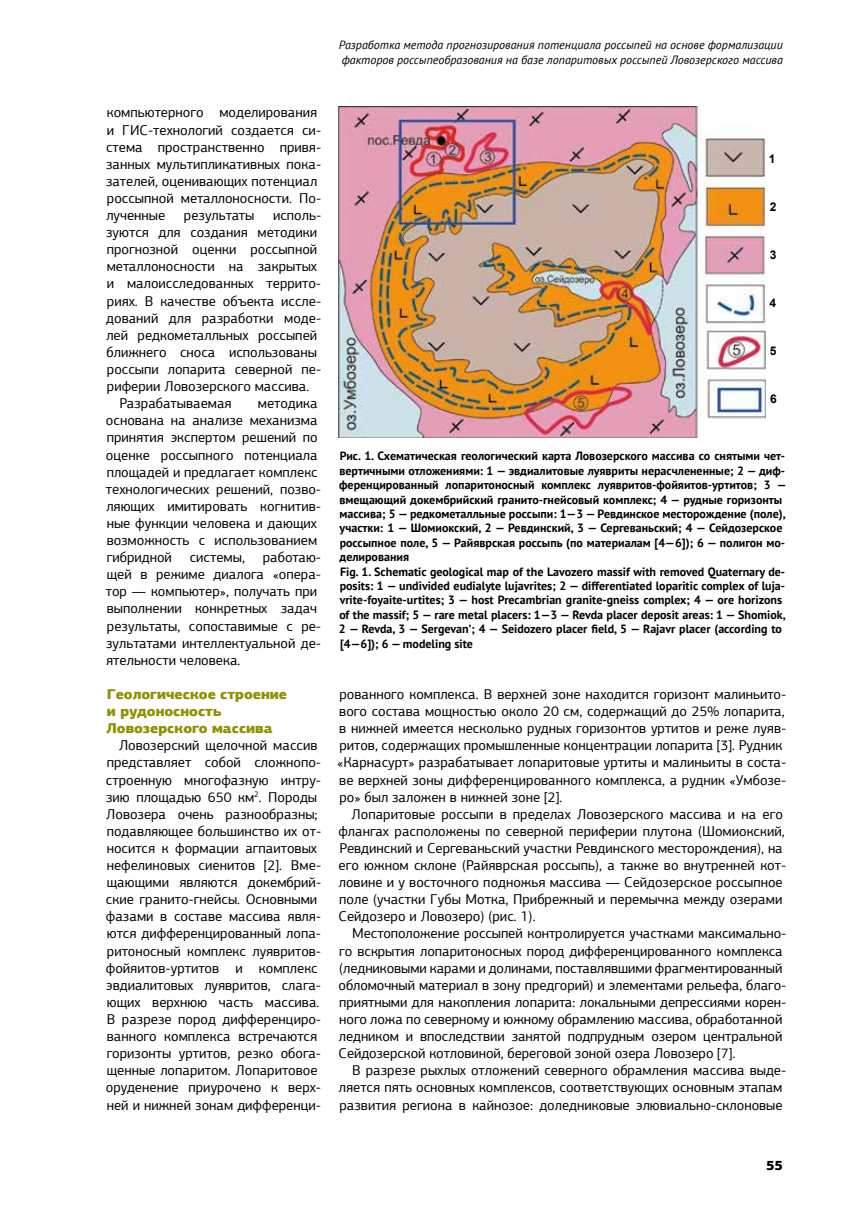
<style>
.page{position:relative;width:868px;height:1208px;background:#fff}
.page>*{position:absolute;margin:0;border:0;box-sizing:border-box;transform-origin:0 0}
.t1{font:14.25px/17.1px "PF Agora Sans Pro";color:#000}
.t2{font:900 14.25px/17.1px "PF Agora Sans Pro";color:#8d9300}
.t3{font:900 13.5px "PF Agora Sans Pro";color:#000}
.t4{font:700 12px/14.4px "PT Sans";color:#000}
.t5{font:italic 12px/14.4px "PT Sans";color:#000}
.t6{font:700 12px "Arial";color:#000}
</style>
<div class="page">
<img style="left:339px;top:106px;width:363px;height:331px">
<img style="left:702px;top:138px;width:63px;height:281px">
<p class="t1" style="left:106px;top:104px;width:217px">компьютерного моделирования и ГИС-технологий создается си&shy;стема пространственно привя&shy;занных мультипликативных пока&shy;зателей, оценивающих потенциал россыпной металлоносности. По&shy;лученные</p>
<p class="t1" style="left:184px;top:207px;width:72px">результаты</p>
<p class="t1" style="left:273px;top:207px;width:50px">исполь-</p>
<p class="t1" style="left:106px;top:224px;width:212px">зуются для создания методики</p>
<p class="t1" style="left:107px;top:241px;width:212px">прогнозной оценки россыпной</p>
<p class="t1" style="left:107px;top:258px;width:212px">металлоносности на закрытых</p>
<p class="t1" style="left:107px;top:275px;width:216px">и малоисследованных террито-</p>
<p class="t1" style="left:107px;top:292px;width:216px">риях. В качестве объекта иссле-</p>
<p class="t1" style="left:106px;top:309px;width:216px">дований для разработки моде-</p>
<p class="t1" style="left:106px;top:326px;width:212px">лей редкометалльных россыпей</p>
<p class="t1" style="left:106px;top:343px;width:212px">ближнего сноса использованы</p>
<p class="t1" style="left:107px;top:360px;width:216px">россыпи лопарита северной пе-</p>
<p class="t1" style="left:107px;top:378px;width:204px">риферии Ловозерского массива.</p>
<p class="t1" style="left:119px;top:395px;width:114px">Разрабатываемая</p>
<p class="t1" style="left:106px;top:395px;width:217px;text-indent:152px">методика основана на анализе механизма принятия экспертом решений по оценке россыпного потенциала площадей и предлагает комплекс технологических решений, позво&shy;ляющих имитировать когнитив&shy;ные функции человека и дающих возможность с использованием гибридной системы, работаю&shy;щей в режиме диалога «опера&shy;тор — компьютер», получать при выполнении конкретных задач результаты, сопоставимые с ре&shy;зультатами интеллектуальной де&shy;ятельности человека.</p>
<p class="t2" style="left:106px;top:685px;width:182px">Геологическое строение и рудоносность<br>Ловозерского массива</p>
<p class="t1" style="left:106px;top:737px;width:217px;text-indent:13px">Ловозерский щелочной массив представляет собой сложнопо&shy;строенную многофазную интру&shy;зию площадью 650 км<sup>2</sup>. Породы<br>Ловозера очень разнообразны; подавляющее большинство их от&shy;носится к формации агпаитовых нефелиновых сиенитов [2]. Вме&shy;щающими являются докембрий&shy;ские гранито-гнейсы. Основными фазами в составе массива явля&shy;ются дифференцированный лопа&shy;ритоносный комплекс луявритов&shy;фойяитов-уртитов и комплекс эвдиалитовых луявритов, слага&shy;ющих верхнюю часть массива.<br>В разрезе пород дифференциро&shy;ванного комплекса встречаются горизонты уртитов, резко обога&shy;щенные лопаритом. Лопаритовое оруденение приурочено к верх&shy;ней и нижней зонам дифференци-</p>
<p class="t5" style="left:339px;top:38px;width:445px">Разработка метода прогнозирования потенциала россыпей на основе формализации факторов россыпеобразования на базе лопаритовых россыпей Ловозерского массива</p>
<p class="t6" style="left:768px;top:150px;width:8px">1</p>
<p class="t6" style="left:769px;top:198px;width:8px">2</p>
<p class="t6" style="left:769px;top:246px;width:8px">3</p>
<p class="t6" style="left:769px;top:294px;width:8px">4</p>
<p class="t6" style="left:769px;top:342px;width:8px">5</p>
<p class="t6" style="left:770px;top:390px;width:8px">6</p>
<p class="t4" style="left:339px;top:449px;width:449px">Рис. 1. Схематическая геологический карта Ловозерского массива со снятыми чет&shy;вертичными отложениями: 1 — эвдиалитовые луявриты нерасчлененные; 2 — диф&shy;ференцированный лопаритоносный комплекс луявритов-фойяитов-уртитов; 3 — вмещающий докембрийский гранито-гнейсовый комплекс; 4 — рудные горизонты массива; 5 — редкометалльные россыпи: 1—3 — Ревдинское месторождение (поле), участки: 1 — Шомиокский, 2 — Ревдинский, 3 — Сергеваньский; 4 — Сейдозерское россыпное поле, 5 — Райяврская россыпь (по материалам [4—6]); 6 — полигон мо&shy;делирования<br>Fig. 1. Schematic geological map of the Lavozero massif with removed Quaternary de&shy;posits: 1 — undivided eudialyte lujavrites; 2 — differentiated loparitic complex of luja&shy;vrite-foyaite-urtites; 3 — host Precambrian granite-gneiss complex; 4 — ore horizons of the massif; 5 — rare metal placers: 1—3 — Revda placer deposit areas: 1 — Shomiok, 2 — Revda, 3 — Sergevan’; 4 — Seidozero placer field, 5 — Rajavr placer (according to [4—6]); 6 — modeling site</p>
<p class="t1" style="left:337px;top:685px;width:450px">рованного комплекса. В верхней зоне находится горизонт малиньито&shy;вого состава мощностью около 20 см, содержащий до 25% лопарита, в нижней имеется несколько рудных горизонтов уртитов и реже луяв&shy;ритов, содержащих промышленные концентрации лопарита [3]. Рудник «Карнасурт» разрабатывает лопаритовые уртиты и малиньиты в соста&shy;ве верхней зоны дифференцированного комплекса, а рудник «Умбозе&shy;ро» был заложен в нижней зоне [2].</p>
<p class="t1" style="left:338px;top:805px;width:449px;text-indent:13px">Лопаритовые россыпи в пределах Ловозерского массива и на его флангах расположены по северной периферии плутона (Шомиокский, Ревдинский и Сергеваньский участки Ревдинского месторождения), на его южном склоне (Райяврская россыпь), а также во внутренней кот&shy;ловине и у восточного подножья массива — Сейдозерское россыпное поле (участки Губы Мотка, Прибрежный и перемычка между озерами Сейдозеро и Ловозеро) (рис. 1).</p>
<p class="t1" style="left:338px;top:925px;width:449px;text-indent:14px">Местоположение россыпей контролируется участками максимально&shy;го вскрытия лопаритоносных пород дифференцированного комплекса (ледниковыми карами и долинами, поставлявшими фрагментированный обломочный материал в зону предгорий) и элементами рельефа, благо&shy;приятными для накопления лопарита: локальными депрессиями корен&shy;ного ложа по северному и южному обрамлению массива, обработанной ледником и впоследствии занятой подпрудным озером центральной Сейдозерской котловиной, береговой зоной озера Ловозеро [7].</p>
<p class="t1" style="left:339px;top:1062px;width:449px;text-indent:13px">В разрезе рыхлых отложений северного обрамления массива выде&shy;ляется пять основных комплексов, соответствующих основным этапам развития региона в кайнозое: доледниковые элювиально-склоновые</p>
<p class="t3" style="left:766px;top:1156px;width:18px">55</p>
</div>
